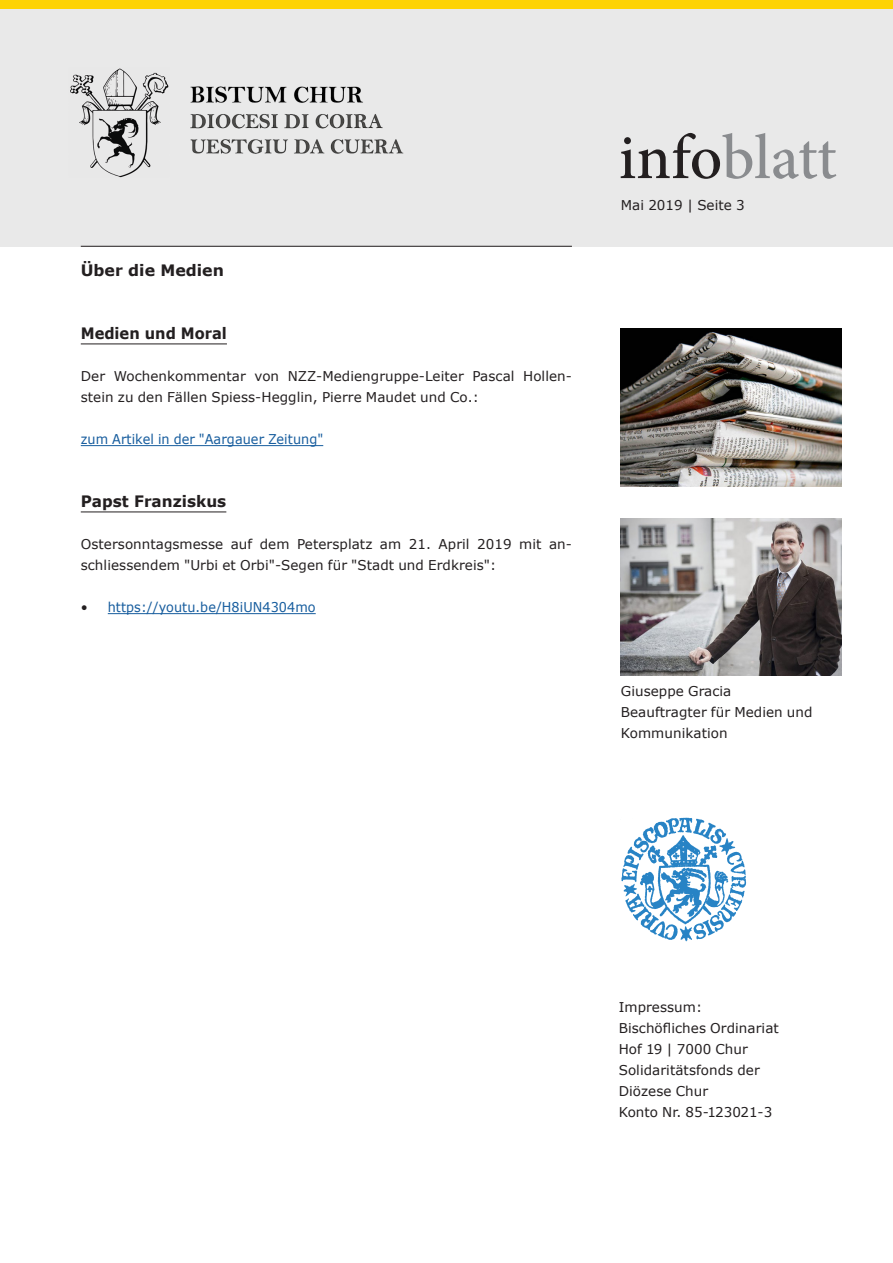
<style>
.page{position:relative;width:893px;height:1263px;background:#fff}
.page>*{position:absolute;margin:0;border:0;box-sizing:border-box;transform-origin:0 0}
.t1{font:500 63.6px "Minion Pro";letter-spacing:-.005em;color:#8a8c8f}
._2__Titel_mit_Unters{font:700 15.75px "Verdana";color:#231f20}
._2__Titel_mit_Unters-2{font:700 15.75px "Verdana";color:#231f20;scale:.93 1}
._1_Rubriken-Titel_mi{font:700 15.75px "Verdana";color:#231f20}
._5__Grundschrift_Blo{font:13.5px/21px "Verdana";letter-spacing:.005em;color:#231f20}
._6__Grundschrift_Fla{font:13.5px/21px "Verdana";letter-spacing:.005em;color:#231f20}
._5__Grundschrift_Blo-2{font:13.5px "Verdana";letter-spacing:.005em;color:#175d9e;scale:.95 1}
._8__Ausgabedatum_Pag{font:13.5px "Verdana";letter-spacing:.005em;color:#231f20}
.s1{color:#231f20}
</style>
<div class="page">
<div style="left:0;top:9px;width:893px;height:238px;background:#e9e9e9"></div>
<hr style="left:81px;top:246px;width:491px;height:1px;background:#231f20">
<hr style="left:81px;top:344px;width:146px;height:1px;background:#231f20">
<hr style="left:81px;top:445px;width:242px;height:1px;background:#175d9e">
<hr style="left:81px;top:512px;width:145px;height:1px;background:#231f20">
<hr style="left:108px;top:613px;width:208px;height:1px;background:#175d9e">
<div style="left:0;top:0;width:893px;height:9px;background:#fed304"></div>
<img style="left:621px;top:328px;width:221px;height:158px">
<img style="left:621px;top:518px;width:221px;height:157px">
<img style="left:621px;top:818px;width:126px;height:124px">
<p class="_1_Rubriken-Titel_mi" style="left:81px;top:259px;width:145px">Über die Medien</p>
<p class="_2__Titel_mit_Unters-2" style="left:81px;top:322px;width:159px">Medien und Moral</p>
<p class="_5__Grundschrift_Blo" style="left:81px;top:366px;width:493px">Der Wochenkommentar von NZZ-Mediengruppe-Leiter Pascal Hollen&shy;stein zu den Fällen Spiess-Hegglin, Pierre Maudet und Co.:</p>
<p class="_5__Grundschrift_Blo-2" style="left:81px;top:430px;width:257px">zum Artikel in der "Aargauer Zeitung"</p>
<p class="_2__Titel_mit_Unters" style="left:81px;top:490px;width:147px">Papst Franziskus</p>
<p class="_5__Grundschrift_Blo" style="left:81px;top:534px;width:493px">Ostersonntagsmesse auf dem Petersplatz am 21. April 2019 mit an&shy;schliessendem "Urbi et Orbi"-Segen für "Stadt und Erdkreis":</p>
<p class="_5__Grundschrift_Blo-2" style="left:81px;top:598px;width:249px"><span class="s1">•</span> https://youtu.be/H8iUN4304mo</p>
<p class="t1" style="left:619px;top:115px;width:220px"><span class="s1">info</span>blatt</p>
<p class="_8__Ausgabedatum_Pag" style="left:621px;top:196px;width:125px">Mai 2019 | Seite 3</p>
<p class="_6__Grundschrift_Fla" style="left:621px;top:681px;width:112px">Giuseppe Gracia</p>
<p class="_6__Grundschrift_Fla" style="left:621px;top:702px;width:193px">Beauftragter für Medien und<br>Kommunikation</p>
<p class="_6__Grundschrift_Fla" style="left:619px;top:996px;width:85px">Impressum:</p>
<p class="_6__Grundschrift_Fla" style="left:619px;top:1017px;width:162px">Bischöfliches Ordinariat</p>
<p class="_6__Grundschrift_Fla" style="left:619px;top:1038px;width:131px">Hof 19 | 7000 Chur</p>
<p class="_6__Grundschrift_Fla" style="left:619px;top:1059px;width:143px">Solidaritätsfonds der</p>
<p class="_6__Grundschrift_Fla" style="left:619px;top:1080px;width:91px">Diözese Chur</p>
<p class="_6__Grundschrift_Fla" style="left:619px;top:1101px;width:155px">Konto Nr. 85-123021-3</p>
</div>
